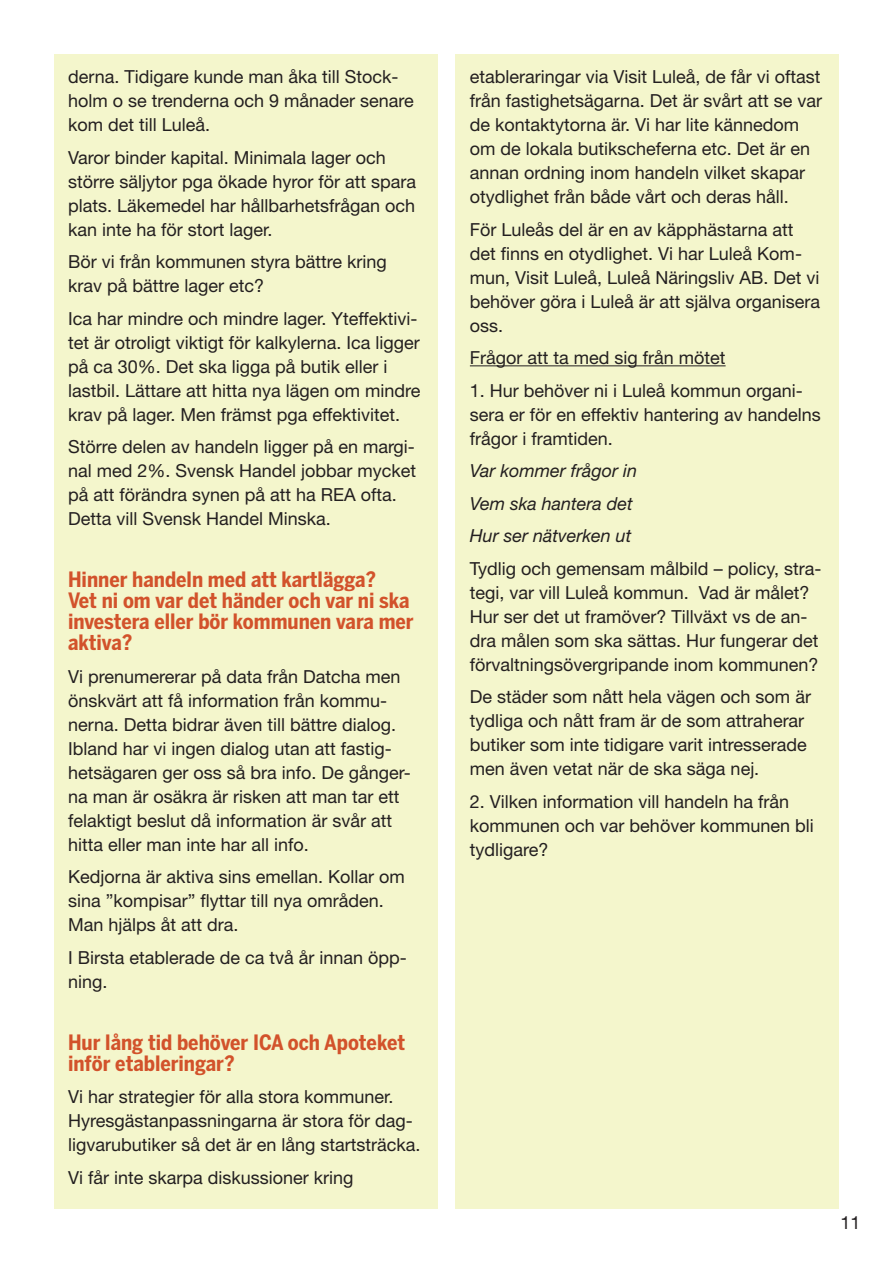
<style>
.page{position:relative;width:893px;height:1263px;background:#fff}
.page>*{position:absolute;margin:0;border:0;box-sizing:border-box;transform-origin:0 0}
.t1{font:700 21px/21px "Benton Sans Cond";color:#d2522b}
.t2{font:18px/24px "Helvetica Neue LT Std";color:#231f20}
.t3{font:italic 18px/32.5px "Helvetica Neue LT Std";color:#231f20}
</style>
<div class="page">
<div style="left:54px;top:54px;width:383px;height:1155px;background:#f4f6cc"></div>
<div style="left:455px;top:54px;width:384px;height:1155px;background:#f4f6cc"></div>
<hr style="left:470px;top:365px;width:256px;height:1px;background:#231f20">
<p class="t2" style="left:68px;top:64px;width:347px">derna. Tidigare kunde man åka till Stock&shy;holm o se trenderna och 9 månader senare kom det till Luleå.</p>
<p class="t2" style="left:68px;top:145px;width:350px">Varor binder kapital. Minimala lager och större säljytor pga ökade hyror för att spara plats. Läkemedel har hållbarhetsfrågan och kan inte ha för stort lager.</p>
<p class="t2" style="left:68px;top:249px;width:320px">Bör vi från kommunen styra bättre kring krav på bättre lager etc?</p>
<p class="t2" style="left:68px;top:306px;width:354px">Ica har mindre och mindre lager. Yteffektivi&shy;tet är otroligt viktigt för kalkylerna. Ica ligger på ca 30%. Det ska ligga på butik eller i lastbil. Lättare att hitta nya lägen om mindre krav på lager. Men främst pga effektivitet.</p>
<p class="t2" style="left:68px;top:434px;width:350px">Större delen av handeln ligger på en margi&shy;nal med 2%. Svensk Handel jobbar mycket på att förändra synen på att ha REA ofta.<br>Detta vill Svensk Handel Minska.</p>
<p class="t1" style="left:68px;top:569px;width:347px">Hinner handeln med att kartlägga?<br>Vet ni om var det händer och var ni ska investera eller bör kommunen vara mer aktiva?</p>
<p class="t2" style="left:68px;top:664px;width:344px">Vi prenumererar på data från Datcha men önskvärt att få information från kommu&shy;nerna. Detta bidrar även till bättre dialog.<br>Ibland har vi ingen dialog utan att fastig&shy;hetsägaren ger oss så bra info. De gånger&shy;na man är osäkra är risken att man tar ett felaktigt beslut då information är svår att hitta eller man inte har all info.</p>
<p class="t2" style="left:68px;top:864px;width:338px">Kedjorna är aktiva sins emellan. Kollar om sina ”kompisar” flyttar till nya områden.<br>Man hjälps åt att dra.</p>
<p class="t2" style="left:68px;top:945px;width:340px">I Birsta etablerade de ca två år innan öpp&shy;ning.</p>
<p class="t1" style="left:68px;top:1031px;width:339px">Hur lång tid behöver ICA och Apoteket inför etableringar?</p>
<p class="t2" style="left:68px;top:1084px;width:354px">Vi har strategier för alla stora kommuner.<br>Hyresgästanpassningarna är stora för dag&shy;ligvarubutiker så det är en lång startsträcka.</p>
<p class="t2" style="left:68px;top:1165px;width:287px">Vi får inte skarpa diskussioner kring</p>
<p class="t2" style="left:470px;top:64px;width:354px">etableraringar via Visit Luleå, de får vi oftast från fastighetsägarna. Det är svårt att se var de kontaktytorna är. Vi har lite kännedom om de lokala butikscheferna etc. Det är en annan ordning inom handeln vilket skapar otydlighet från både vårt och deras håll.</p>
<p class="t2" style="left:470px;top:217px;width:352px">För Luleås del är en av käpphästarna att det finns en otydlighet. Vi har Luleå Kom&shy;mun, Visit Luleå, Luleå Näringsliv AB. Det vi behöver göra i Luleå är att själva organisera oss.</p>
<p class="t2" style="left:470px;top:345px;width:257px">Frågor att ta med sig från mötet</p>
<p class="t2" style="left:470px;top:378px;width:353px">1. Hur behöver ni i Luleå kommun organi&shy;sera er för en effektiv hantering av handelns frågor i framtiden.</p>
<p class="t3" style="left:470px;top:454px;width:169px">Var kommer frågor in<br>Vem ska hantera det<br>Hur ser nätverken ut</p>
<p class="t2" style="left:470px;top:556px;width:353px">Tydlig och gemensam målbild – policy, stra&shy;tegi, var vill Luleå kommun. Vad är målet?<br>Hur ser det ut framöver? Tillväxt vs de an&shy;dra målen som ska sättas. Hur fungerar det förvaltningsövergripande inom kommunen?</p>
<p class="t2" style="left:470px;top:684px;width:343px">De städer som nått hela vägen och som är tydliga och nått fram är de som attraherar butiker som inte tidigare varit intresserade men även vetat när de ska säga nej.</p>
<p class="t2" style="left:470px;top:789px;width:345px">2. Vilken information vill handeln ha från kommunen och var behöver kommunen bli tydligare?</p>
<p class="t2" style="left:840px;top:1210px;width:22px">11</p>
</div>
